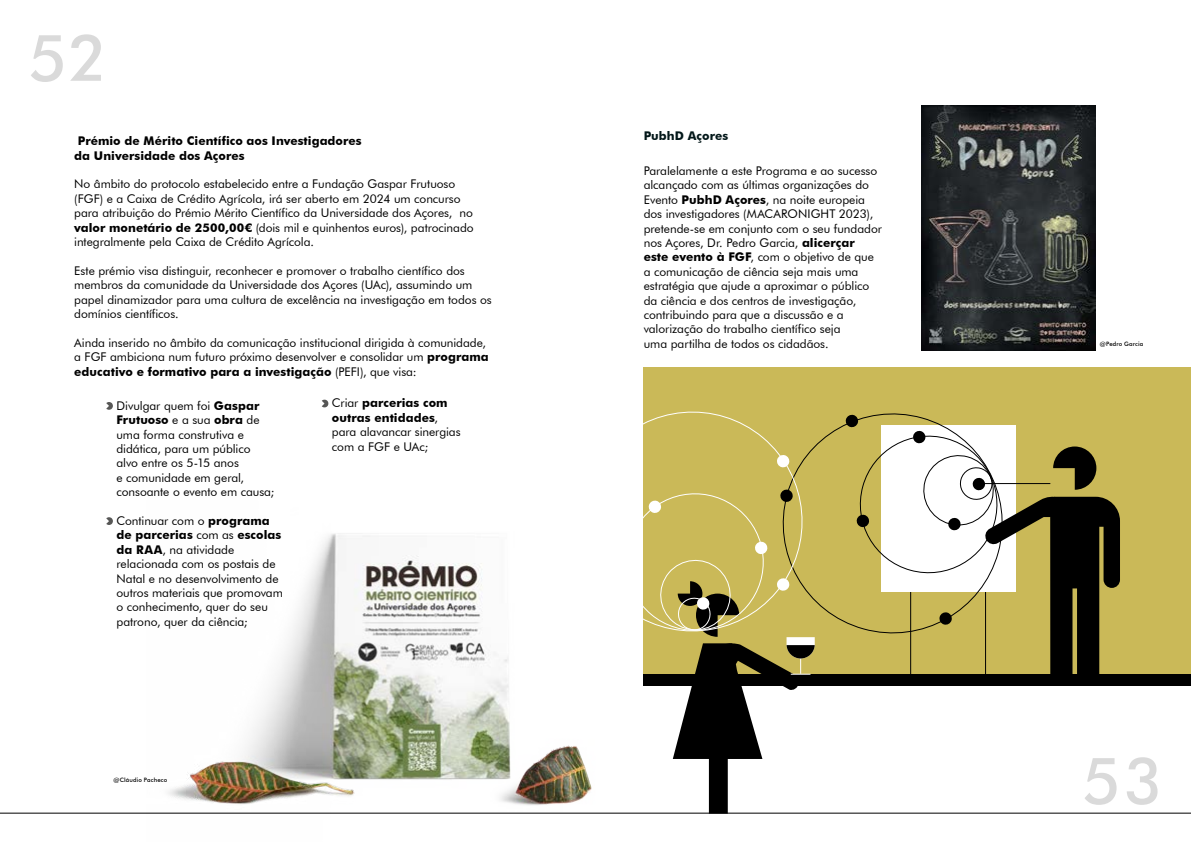
<style>
.page{position:relative;width:1191px;height:842px;background:#fff}
.page>*{position:absolute;margin:0;border:0;box-sizing:border-box;transform-origin:0 0}
.t1{font:500 64.2px "Futura BT";color:#dadada}
.t2{font:12px/14.4px "Futura BT";letter-spacing:-.005em;color:#000}
.t3{font:700 12px/14.4px "Futura BT";letter-spacing:.005em;color:#000}
.t4{font:700 12px "Futura BT";letter-spacing:.005em;color:#031719}
.t5{font:500 6px "Futura BT";letter-spacing:.02em;color:#000}
.s1{font-weight:700}
</style>
<div class="page">
<img style="left:147px;top:533px;width:448px;height:280px">
<hr style="left:0;top:813px;width:1191px;height:1px;background:#000">
<svg style="left:106px;top:402px;width:7px;height:8px"></svg>
<svg style="left:106px;top:517px;width:7px;height:8px"></svg>
<svg style="left:322px;top:399px;width:7px;height:9px"></svg>
<div style="left:643px;top:367px;width:548px;height:308px;background:#cab958"></div>
<img style="left:921px;top:105px;width:174px;height:246px">
<div style="left:643px;top:675px;width:548px;height:11px;background:#000"></div>
<svg style="left:845px;top:414px;width:275px;height:261px"></svg>
<hr style="left:979px;top:483px;width:71px;height:1px;background:#000">
<svg style="left:570px;top:411px;width:246px;height:234px"></svg>
<svg style="left:618px;top:484px;width:196px;height:330px"></svg>
<h1 class="t1" style="left:28px;top:19px;width:81px">52</h1>
<p class="t3" style="left:74px;top:134px;width:289px">Prémio de Mérito Científico aos Investigadores da Universidade dos Açores</p>
<p class="t2" style="left:74px;top:177px;width:401px">No âmbito do protocolo estabelecido entre a Fundação Gaspar Frutuoso (FGF) e a Caixa de Crédito Agrícola, irá ser aberto em 2024 um concurso para atribuição do Prémio Mérito Científico da Universidade dos Açores, no <span class="s1">valor monetário de 2500,00€</span> (dois mil e quinhentos euros), patrocinado integralmente pela Caixa de Crédito Agrícola.</p>
<p class="t2" style="left:74px;top:263px;width:419px">Este prémio visa distinguir, reconhecer e promover o trabalho científico dos membros da comunidade da Universidade dos Açores (UAc), assumindo um papel dinamizador para uma cultura de excelência na investigação em todos os domínios científicos.</p>
<p class="t2" style="left:74px;top:335px;width:416px">Ainda inserido no âmbito da comunicação institucional dirigida à comunidade, a FGF ambiciona num futuro próximo desenvolver e consolidar um <span class="s1">programa educativo e formativo para a investigação</span> (PEFI), que visa:</p>
<p class="t2" style="left:116px;top:398px;width:159px">Divulgar quem foi <span class="s1">Gaspar<br>Frutuoso</span> e a sua <span class="s1">obra</span> de uma forma construtiva e didática, para um público alvo entre os 5-15 anos<br>e comunidade em geral, consoante o evento em causa;</p>
<p class="t2" style="left:116px;top:513px;width:168px">Continuar com o <span class="s1">programa de parcerias</span> com as <span class="s1">escolas da RAA</span>, na atividade relacionada com os postais de<br>Natal e no desenvolvimento de outros materiais que promovam o conhecimento, quer do seu patrono, quer da ciência;</p>
<p class="t2" style="left:332px;top:396px;width:130px">Criar <span class="s1">parcerias com outras entidades</span>, para alavancar sinergias com a FGF e UAc;</p>
<p class="t5" style="left:114px;top:776px;width:55px">@Cláudio Pacheco</p>
<p class="t4" style="left:643px;top:128px;width:86px">PubhD Açores</p>
<p class="t2" style="left:643px;top:163px;width:240px">Paralelamente a este Programa e ao sucesso alcançado com as últimas organizações do Evento <span class="s1">PubhD Açores</span>, na noite europeia dos investigadores (MACARONIGHT 2023), pretende-se em conjunto com o seu fundador nos Açores, Dr. Pedro Garcia, <span class="s1">alicerçar este evento à FGF</span>, com o objetivo de que a comunicação de ciência seja mais uma estratégia que ajude a aproximar o público da ciência e dos centros de investigação, contribuindo para que a discussão e a valorização do trabalho científico seja<br>uma partilha de todos os cidadãos.</p>
<p class="t5" style="left:1099px;top:340px;width:45px">@Pedro Garcia</p>
<h1 class="t1" style="left:1082px;top:742px;width:82px">53</h1>
</div>
